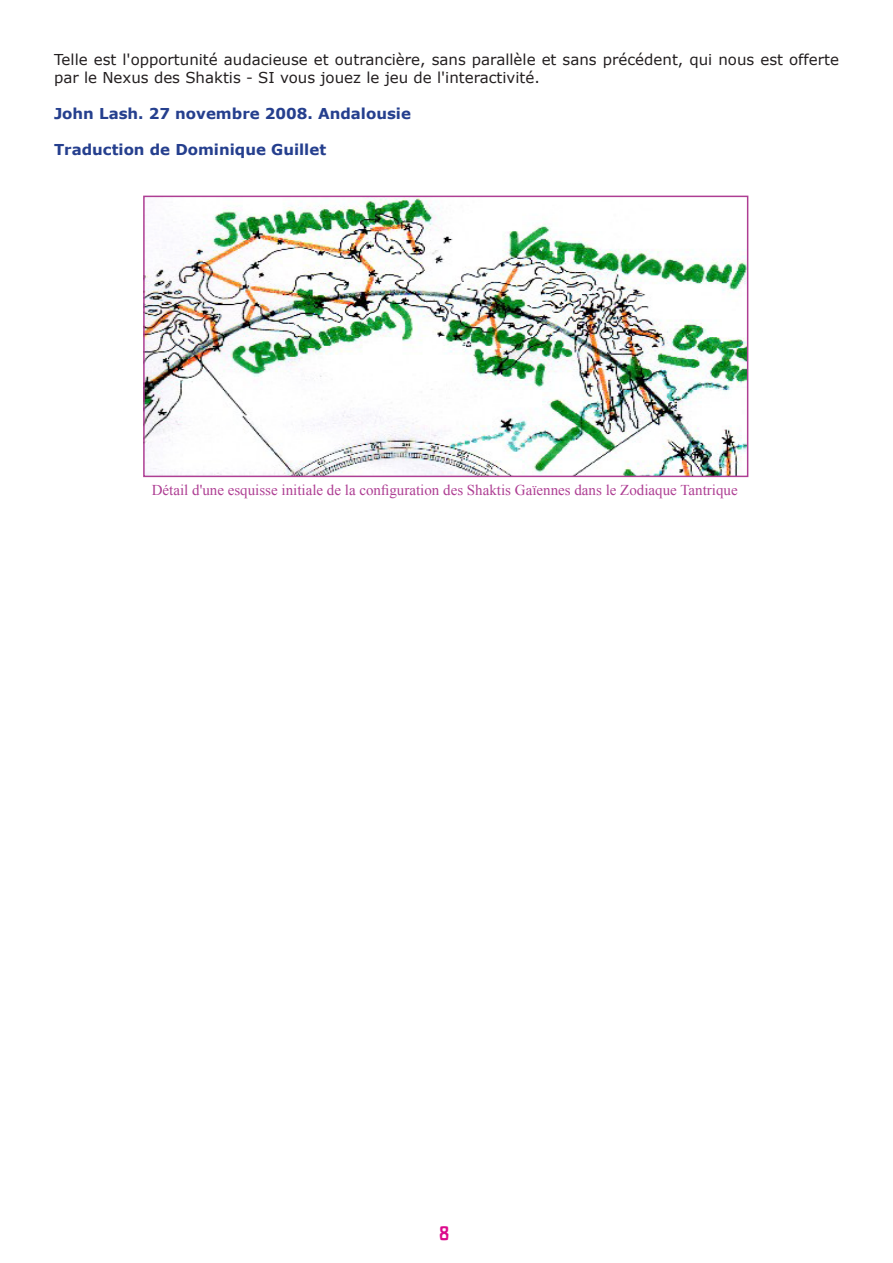
<style>
.page{position:relative;width:893px;height:1263px;background:#fff}
.page>*{position:absolute;margin:0;border:0;box-sizing:border-box;transform-origin:0 0}
.t1{font:15px/18px "Verdana";color:#231f20}
.t2{font:15px "Times New Roman";color:#ae3e93}
.t3{font:700 15px "Verdana";color:#253f8e}
</style>
<div class="page">
<img style="left:146px;top:199px;width:599px;height:275px">
<div style="left:143px;top:196px;width:605px;height:281px;border:2px solid #ae3e93"></div>
<p class="t1" style="left:54px;top:51px;width:786px">Telle est l'opportunité audacieuse et outrancière, sans parallèle et sans précédent, qui nous est offerte par le Nexus des Shaktis - SI vous jouez le jeu de l'interactivité.</p>
<p class="t3" style="left:54px;top:104px;width:358px">John Lash. 27 novembre 2008. Andalousie</p>
<p class="t3" style="left:54px;top:140px;width:274px">Traduction de Dominique Guillet</p>
<p class="t2" style="left:152px;top:481px;width:587px">Détail d'une esquisse initiale de la configuration des Shaktis Gaïennes dans le Zodiaque Tantrique</p>
</div>
